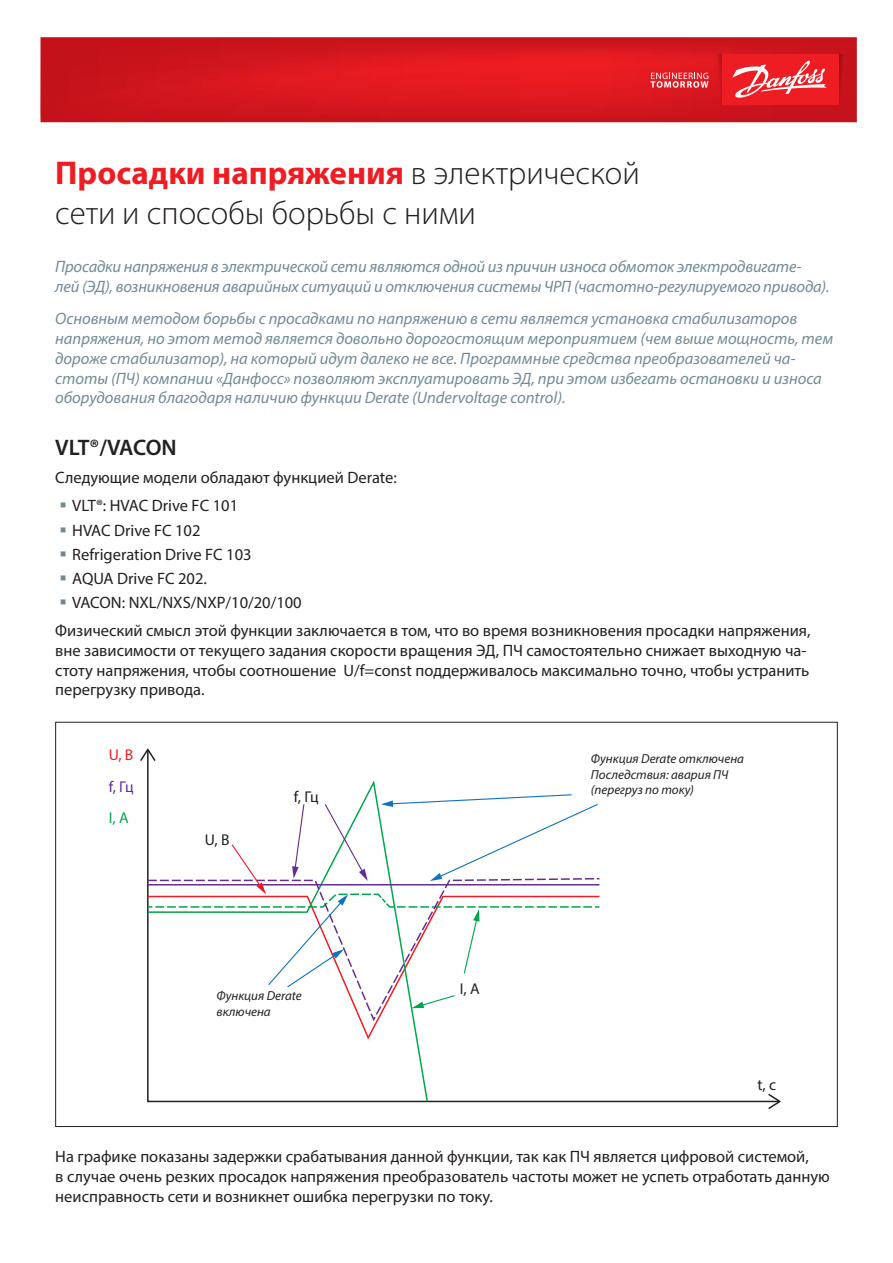
<style>
.page{position:relative;width:893px;height:1263px;background:#fff}
.page>*{position:absolute;margin:0;border:0;box-sizing:border-box;transform-origin:0 0}
.t1{font:300 33px/39.6px "Myriad Pro";color:#231f20}
.t2{font:600 22.5px "Myriad Pro";letter-spacing:-.025em;color:#231f20}
.t3{font:16.5px/19.8px "Myriad Pro";color:#231f20}
.t4{font:italic 16.5px/19.8px "Myriad Pro";color:#738a95}
.t5{font:15.6px "Myriad Pro";color:#231f20}
.t6{font:15.6px "Myriad Pro";color:#652d91}
.t7{font:15.6px "Myriad Pro";color:#ee1d23}
.t8{font:15.6px "Myriad Pro";color:#00a54f}
.t9{font:italic 13.05px/15.6px "Myriad Pro";color:#231f20}
.s1{font-weight:700;color:#ee1d23}
</style>
<div class="page">
<svg style="left:147px;top:759px;width:621px;height:344px"></svg>
<svg style="left:140px;top:749px;width:15px;height:12px"></svg>
<svg style="left:768px;top:1094px;width:12px;height:15px"></svg>
<svg style="left:429px;top:1023px;width:172px;height:18px"></svg>
<svg style="left:147px;top:778px;width:282px;height:325px"></svg>
<svg style="left:147px;top:877px;width:454px;height:146px"></svg>
<svg style="left:148px;top:794px;width:451px;height:194px"></svg>
<svg style="left:412px;top:994px;width:44px;height:14px"></svg>
<svg style="left:40px;top:37px;width:817px;height:85px;background:#d3161e"></svg>
<svg style="left:838px;top:54px;width:9px;height:51px"></svg>
<div style="left:722px;top:54px;width:116px;height:51px;background:#ee1d23"></div>
<svg style="left:651px;top:54px;width:71px;height:51px;background:#df2b32"></svg>
<svg style="left:732px;top:60px;width:95px;height:38px"></svg>
<h1 class="t1" style="left:55px;top:154px;width:586px"><span class="s1">Просадки напряжения</span> в электрической сети и способы борьбы с ними</h1>
<p class="t4" style="left:55px;top:256px;width:776px">Просадки напряжения в электрической сети являются одной из причин износа обмоток электродвигате&shy;лей (ЭД), возникновения аварийных ситуаций и отключения системы ЧРП (частотно-регулируемого привода).</p>
<p class="t4" style="left:55px;top:308px;width:780px">Основным методом борьбы с просадками по напряжению в сети является установка стабилизаторов напряжения, но этот метод является довольно дорогостоящим мероприятием (чем выше мощность, тем дороже стабилизатор), на который идут далеко не все. Программные средства преобразователей ча&shy;стоты (ПЧ) компании «Данфосс» позволяют эксплуатировать ЭД, при этом избегать остановки и износа оборудования благодаря наличию функции Derate (Undervoltage control).</p>
<h2 class="t2" style="left:55px;top:433px;width:123px">VLT®/VACON</h2>
<p class="t3" style="left:72px;top:463px;width:326px;line-height:28.3px;text-indent:-17px">Следующие модели обладают функцией Derate:<br>VLT®: HVAC Drive FC 101</p>
<p class="t3" style="left:72px;top:518px;width:231px;line-height:24px">HVAC Drive FC 102<br>Refrigeration Drive FC 103<br>AQUA Drive FC 202.<br>VACON: NXL/NXS/NXP/10/20/100</p>
<p class="t3" style="left:55px;top:620px;width:757px">Физический смысл этой функции заключается в том, что во время возникновения просадки напряжения, вне зависимости от текущего задания скорости вращения ЭД, ПЧ самостоятельно снижает выходную ча&shy;стоту напряжения, чтобы соотношение U/f=const поддерживалось максимально точно, чтобы устранить перегрузку привода.</p>
<p class="t7" style="left:109px;top:745px;width:26px">U, B</p>
<p class="t6" style="left:109px;top:777px;width:26px">f, Гц</p>
<p class="t8" style="left:109px;top:809px;width:21px">I, A</p>
<p class="t5" style="left:205px;top:830px;width:26px">U, B</p>
<p class="t5" style="left:294px;top:787px;width:26px">f, Гц</p>
<p class="t9" style="left:216px;top:988px;width:87px">Функция Derate включена</p>
<p class="t5" style="left:460px;top:979px;width:21px">I, A</p>
<p class="t9" style="left:591px;top:750px;width:155px">Функция Derate отключена<br>Последствия: авария ПЧ (перегруз по току)</p>
<p class="t5" style="left:757px;top:1075px;width:20px">t, c</p>
<p class="t3" style="left:55px;top:1146px;width:776px">На графике показаны задержки срабатывания данной функции, так как ПЧ является цифровой системой,<br>в случае очень резких просадок напряжения преобразователь частоты может не успеть отработать данную неисправность сети и возникнет ошибка перегрузки по току.</p>
</div>
